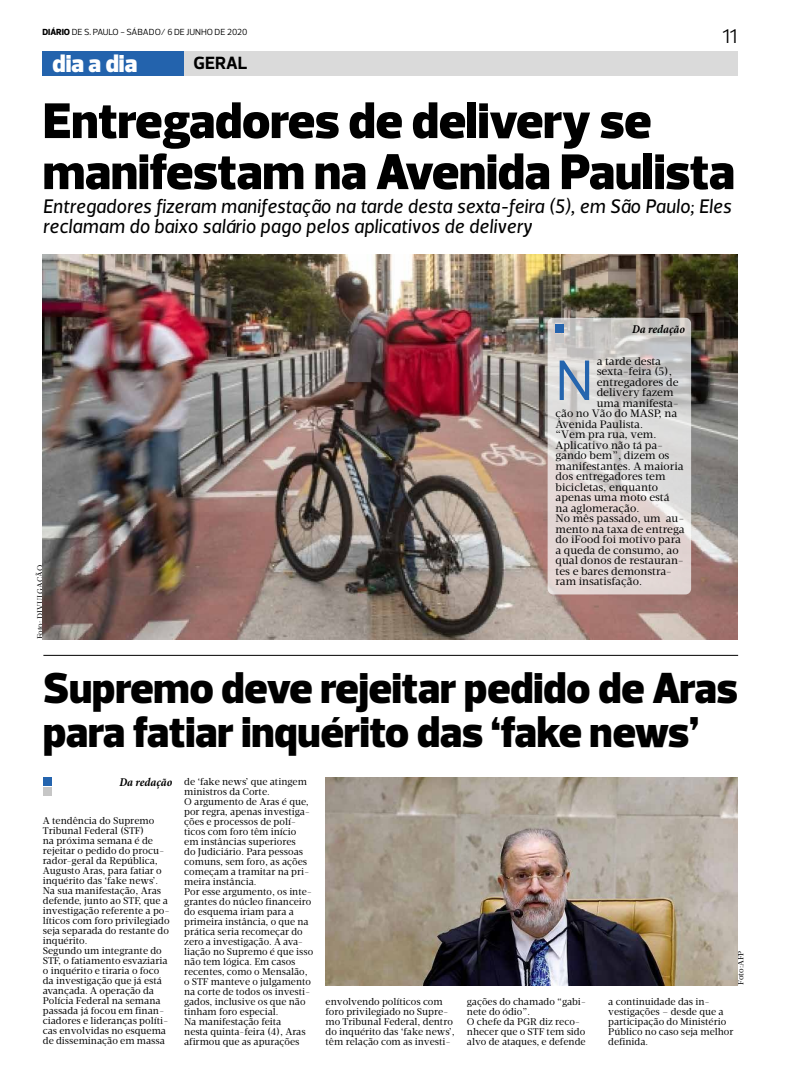
<style>
.page{position:relative;width:794px;height:1078px;background:#fff}
.page>*{position:absolute;margin:0;border:0;box-sizing:border-box;transform-origin:0 0}
.t1{font:58px "Prelo";color:#2565ae}
.t2{font:900 51px/51px "Prelo";color:#000}
.t3{font:900 44px/44px "Prelo";color:#000}
.t4{font:900 25px "Prelo";color:#fff}
.t5{font:italic 20px/20px "Velino Sans";color:#000}
.t6{font:20px "Prelo";color:#000}
.t7{font:700 18px "Prelo";color:#000}
.t8{font:italic 700 condensed 12px "Minion Pro";letter-spacing:-.005em;color:#000}
.t9{font:11px "Velino Text";color:#000}
.t10{font:10px/10px "Velino Text";color:#000}
.t11{font:9px "Prelo";letter-spacing:-.005em;color:#000}
.t12{font:8px "Velino Text";color:#000}
.s1{font-weight:800}
</style>
<div class="page">
<div style="left:43px;top:51px;width:141px;height:24px;background:#2363ad"></div>
<div style="left:184px;top:51px;width:553px;height:24px;background:#dadada"></div>
<div style="left:43px;top:787px;width:8px;height:8px;background:#c6c6c6"></div>
<div style="left:43px;top:777px;width:8px;height:8px;background:#2464ae"></div>
<hr style="left:43px;top:655px;width:695px;height:1px;background:#000">
<img style="left:325px;top:777px;width:412px;height:207px">
<img style="left:43px;top:254px;width:694px;height:385px">
<svg style="left:547px;top:317px;width:144px;height:277px;background:#d9d4d2"></svg>
<div style="left:555px;top:334px;width:9px;height:9px;background:#c6c6c6"></div>
<div style="left:555px;top:324px;width:9px;height:8px;background:#2464ae"></div>
<p class="t11" style="left:43px;top:27px;width:206px"><span class="s1">DIÁRIO</span> DE S. PAULO - SÁBADO/ 6 DE JUNHO DE 2020</p>
<h3 class="t6" style="left:722px;top:24px;width:16px">11</h3>
<h3 class="t4" style="left:52px;top:49px;width:86px">dia a dia</h3>
<h3 class="t7" style="left:194px;top:52px;width:55px">GERAL</h3>
<h2 class="t2" style="left:43px;top:96px;width:693px">Entregadores de delivery se manifestam na Avenida Paulista</h2>
<h3 class="t5" style="left:43px;top:196px;width:690px">Entregadores fizeram manifestação na tarde desta sexta-feira (5), em São Paulo; Eles reclamam do baixo salário pago pelos aplicativos de delivery</h3>
<p class="t12" style="left:35px;top:639px;width:76px;rotate:-90deg">Foto: DIVULGAÇÃO</p>
<p class="t8" style="left:632px;top:321px;width:54px">Da redação</p>
<h1 class="t1" style="left:555px;top:345px;width:39px">N</h1>
<p class="t9" style="left:596px;top:354px;width:66px">a tarde desta</p>
<p class="t9" style="left:596px;top:364px;width:77px">sexta-feira (5),</p>
<p class="t9" style="left:596px;top:375px;width:83px">entregadores de</p>
<p class="t9" style="left:596px;top:385px;width:78px">delivery fazem</p>
<p class="t9" style="left:596px;top:396px;width:84px">uma manifesta-</p>
<p class="t9" style="left:555px;top:406px;width:123px">ção no Vão do MASP, na</p>
<p class="t9" style="left:555px;top:417px;width:89px">Avenida Paulista.</p>
<p class="t9" style="left:555px;top:427px;width:102px">“Vem pra rua, vem.</p>
<p class="t9" style="left:555px;top:438px;width:109px">Aplicativo não tá pa-</p>
<p class="t9" style="left:555px;top:448px;width:116px">gando bem”, dizem os</p>
<p class="t9" style="left:555px;top:459px;width:130px">manifestantes. A maioria</p>
<p class="t9" style="left:555px;top:469px;width:112px">dos entregadores tem</p>
<p class="t9" style="left:555px;top:480px;width:104px">bicicletas, enquanto</p>
<p class="t9" style="left:555px;top:490px;width:116px">apenas uma moto está</p>
<p class="t9" style="left:555px;top:501px;width:85px">na aglomeração.</p>
<p class="t9" style="left:555px;top:511px;width:130px">No mês passado, um au-</p>
<p class="t9" style="left:555px;top:522px;width:130px">mento na taxa de entrega</p>
<p class="t9" style="left:555px;top:532px;width:127px">do iFood foi motivo para</p>
<p class="t9" style="left:555px;top:543px;width:125px">a queda de consumo, ao</p>
<p class="t9" style="left:555px;top:553px;width:130px">qual donos de restauran-</p>
<p class="t9" style="left:555px;top:564px;width:118px">tes e bares demonstra-</p>
<p class="t9" style="left:555px;top:574px;width:88px">ram insatisfação.</p>
<h3 class="t3" style="left:43px;top:666px;width:696px">Supremo deve rejeitar pedido de Aras para fatiar inquérito das ‘fake news’</h3>
<p class="t8" style="left:119px;top:773px;width:54px">Da redação</p>
<p class="t10" style="left:43px;top:815px;width:128px">A tendência do Supremo<br>Tribunal Federal (STF)<br>na próxima semana é de rejeitar o pedido do procu&shy;rador-geral da República,<br>Augusto Aras, para fatiar o inquérito das ‘fake news’.<br>Na sua manifestação, Aras defende, junto ao STF, que a investigação referente a po&shy;líticos com foro privilegiado seja separada do restante do inquérito.<br>Segundo um integrante do<br>STF, o fatiamento esvaziaria o inquérito e tiraria o foco da investigação que já está avançada. A operação da<br>Polícia Federal na semana passada já focou em finan&shy;ciadores e lideranças políti&shy;cas envolvidas no esquema de disseminação em massa</p>
<p class="t10" style="left:184px;top:776px;width:130px">de ‘fake news’ que atingem ministros da Corte.<br>O argumento de Aras é que, por regra, apenas investiga&shy;ções e processos de polí&shy;ticos com foro têm início em instâncias superiores<br>do Judiciário. Para pessoas comuns, sem foro, as ações começam a tramitar na pri&shy;meira instância.<br>Por esse argumento, os inte&shy;grantes do núcleo financeiro do esquema iriam para a primeira instância, o que na prática seria recomeçar do zero a investigação. A ava&shy;liação no Supremo é que isso não tem lógica. Em casos recentes, como o Mensalão, o STF manteve o julgamento na corte de todos os investi&shy;gados, inclusive os que não tinham foro especial.<br>Na manifestação feita<br>nesta quinta-feira (4), Aras afirmou que as apurações</p>
<p class="t12" style="left:736px;top:984px;width:36px;rotate:-90deg">Foto:AFP</p>
<p class="t10" style="left:325px;top:996px;width:131px">envolvendo políticos com foro privilegiado no Supre&shy;mo Tribunal Federal, dentro do inquérito das ‘fake news’, têm relação com as investi-</p>
<p class="t10" style="left:467px;top:996px;width:121px">gações do chamado “gabi&shy;nete do ódio”.<br>O chefe da PGR diz reco&shy;nhecer que o STF tem sido alvo de ataques, e defende</p>
<p class="t10" style="left:608px;top:996px;width:127px">a continuidade das in&shy;vestigações – desde que a participação do Ministério<br>Público no caso seja melhor definida.</p>
</div>
